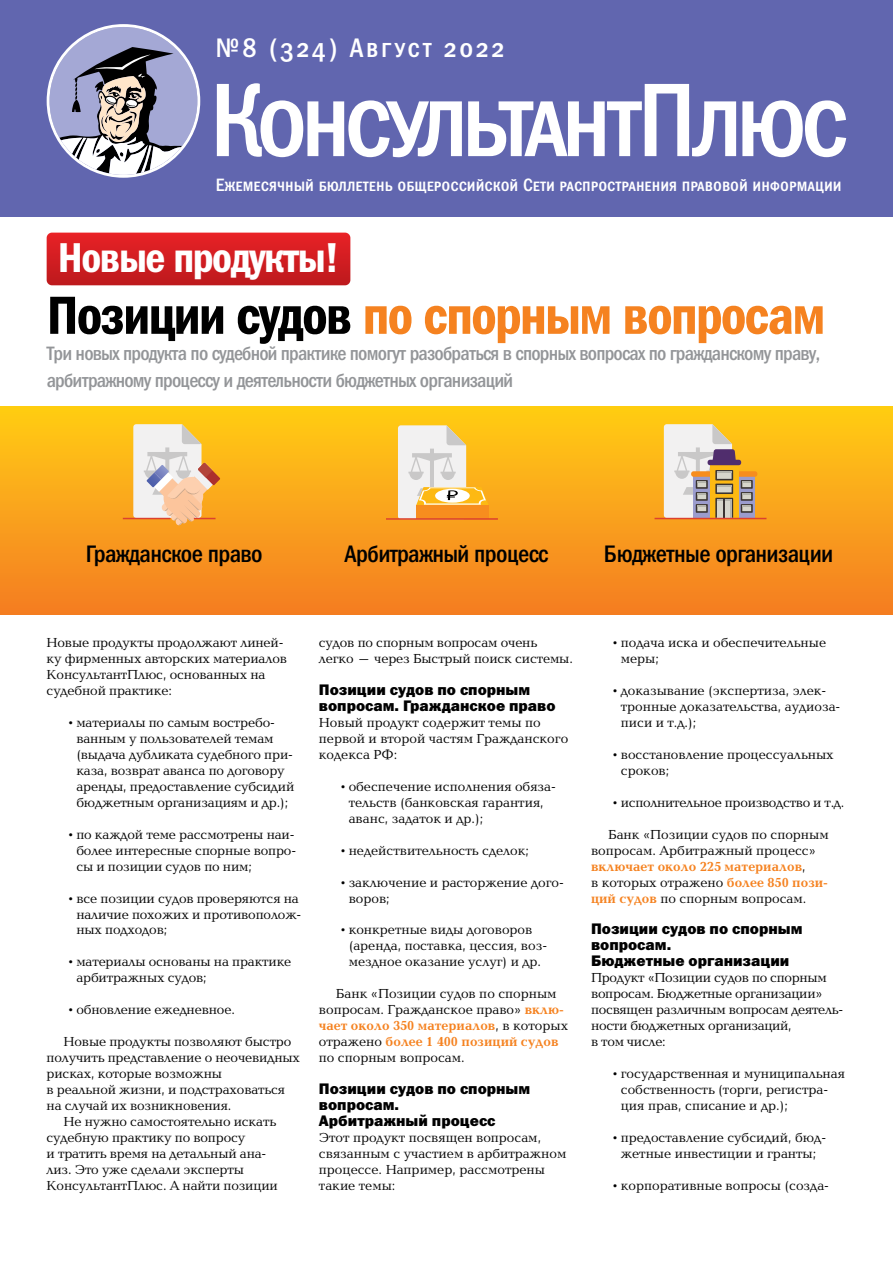
<style>
.page{position:relative;width:893px;height:1263px;background:#fff}
.page>*{position:absolute;margin:0;border:0;box-sizing:border-box;transform-origin:0 0}
.t1{font:54px "Franklin Gothic Demi Cond C";letter-spacing:-.035em;color:#f58220}
.t2{font:42px "Franklin Gothic Demi Cond C";letter-spacing:-.035em;color:#fff}
.t3{font:27px "Franklin Gothic Medi Cond SCC";letter-spacing:.1em;color:#fff}
.t4{font:24px "Franklin Gothic Medi Cond C";letter-spacing:-.025em;color:#000}
.t5{font:19.5px/26.5px "Franklin Gothic Medi Cond C";letter-spacing:-.04em;color:#939598}
.t6{font:18px "Franklin Gothic Medi Cond SCC";color:#fff}
.t7{font:15.3px/15.9px "Franklin Gothic Heavy C";color:#000}
.t8{font:13.5px/15.9px "Baltica C";letter-spacing:-.01em;color:#000}
.s1{color:#000}
.s2{font-weight:700;color:#f58220}
</style>
<div class="page">
<div style="left:0;top:407px;width:893px;height:207px;background:linear-gradient(to bottom,#ffcd14,#f47c23)"></div>
<div style="left:0;top:0;width:893px;height:217px;background:#6166af"></div>
<svg style="left:47px;top:233px;width:303px;height:52px;background:#d21d21"></svg>
<svg style="left:398px;top:425px;width:91px;height:93px"></svg>
<hr style="left:416px;top:505px;width:73px;height:1px;background:#f78d1e">
<div style="left:693px;top:476px;width:62px;height:42px;background:#9b9ccd"></div>
<div style="left:691px;top:471px;width:66px;height:6px;background:#f78d1e;border-radius:2px"></div>
<svg style="left:664px;top:424px;width:89px;height:94px"></svg>
<hr style="left:655px;top:518px;width:111px;height:1px;background:#dc412e">
<hr style="left:123px;top:518px;width:47px;height:1px;background:#dc412e">
<svg style="left:133px;top:424px;width:87px;height:101px"></svg>
<hr style="left:386px;top:518px;width:112px;height:2px;background:#dc412e">
<svg style="left:217px;top:83px;width:245px;height:74px"></svg>
<svg style="left:468px;top:84px;width:268px;height:72px"></svg>
<svg style="left:742px;top:100px;width:104px;height:57px"></svg>
<svg style="left:47px;top:24px;width:153px;height:154px"></svg>
<h3 class="t3" style="left:216px;top:33px;width:290px">№8 (324) Август 2022</h3>
<h3 class="t6" style="left:216px;top:175px;width:627px">Ежемесячный бюллетень общероссийской Сети распространения правовой информации</h3>
<h2 class="t2" style="left:58px;top:234px;width:283px">Новые продукты!</h2>
<h1 class="t1" style="left:47px;top:285px;width:780px"><span class="s1">Позиции судов</span> по спорным вопросам</h1>
<h3 class="t5" style="left:47px;top:340px;width:775px">Три новых продукта по судебной практике помогут разобраться в спорных вопросах по гражданскому праву, арбитражному процессу и деятельности бюджетных организаций</h3>
<h3 class="t4" style="left:86px;top:541px;width:178px">Гражданское право</h3>
<h3 class="t4" style="left:345px;top:541px;width:205px">Арбитражный процесс</h3>
<h3 class="t4" style="left:604px;top:541px;width:231px">Бюджетные организации</h3>
<p class="t8" style="left:47px;top:636px;width:242px">Новые продукты продолжают линей&shy;ку фирменных авторских материалов<br>КонсультантПлюс, основанных на судебной практике:</p>
<p class="t8" style="left:76px;top:715px;width:219px;text-indent:-11px">•материалы по самым востребо&shy;ванным у пользователей темам (выдача дубликата судебного при&shy;каза, возврат аванса по договору аренды, предоставление субсидий бюджетным организациям и др.);</p>
<p class="t8" style="left:76px;top:827px;width:221px;text-align:justify;text-indent:-11px">•по каждой теме рассмотрены наи&shy;более интересные спорные вопро&shy;сы и позиции судов по ним;</p>
<p class="t8" style="left:76px;top:891px;width:226px;text-indent:-11px">•все позиции судов проверяются на наличие похожих и противополож&shy;ных подходов;</p>
<p class="t8" style="left:76px;top:954px;width:217px;text-indent:-11px">•материалы основаны на практике арбитражных судов;</p>
<p class="t8" style="left:66px;top:1002px;width:171px">•обновление ежедневное.</p>
<p class="t8" style="left:64px;top:1034px;width:229px">Новые продукты позволяют быстро</p>
<p class="t8" style="left:47px;top:1050px;width:255px">получить представление о неочевидных</p>
<p class="t8" style="left:47px;top:1066px;width:177px">рисках, которые возможны</p>
<p class="t8" style="left:47px;top:1082px;width:240px">в реальной жизни, и подстраховаться</p>
<p class="t8" style="left:47px;top:1098px;width:186px">на случай их возникновения.</p>
<p class="t8" style="left:64px;top:1114px;width:214px">Не нужно самостоятельно искать</p>
<p class="t8" style="left:47px;top:1130px;width:200px">судебную практику по вопросу</p>
<p class="t8" style="left:47px;top:1146px;width:221px">и тратить время на детальный ана-</p>
<p class="t8" style="left:47px;top:1162px;width:199px">лиз. Это уже сделали эксперты</p>
<p class="t8" style="left:47px;top:1178px;width:233px">КонсультантПлюс. А найти позиции</p>
<p class="t8" style="left:319px;top:635px;width:255px">судов по спорным вопросам очень легко – через Быстрый поиск системы.</p>
<p class="t7" style="left:319px;top:682px;width:238px">Позиции судов по спорным вопросам. Гражданское право</p>
<p class="t8" style="left:319px;top:715px;width:251px">Новый продукт содержит темы по первой и второй частям Гражданского кодекса РФ:</p>
<p class="t8" style="left:349px;top:779px;width:209px;text-indent:-11px">•обеспечение исполнения обяза&shy;тельств (банковская гарантия, аванс, задаток и др.);</p>
<p class="t8" style="left:338px;top:843px;width:193px">•недействительность сделок;</p>
<p class="t8" style="left:349px;top:875px;width:217px;text-indent:-11px">•заключение и расторжение дого&shy;воров;</p>
<p class="t8" style="left:349px;top:923px;width:200px;text-indent:-11px">•конкретные виды договоров (аренда, поставка, цессия, воз&shy;мездное оказание услуг) и др.</p>
<p class="t8" style="left:319px;top:986px;width:251px;text-indent:17px">Банк «Позиции судов по спорным вопросам. Гражданское право» <span class="s2">вклю&shy;чает около 350 материалов</span>, в которых отражено <span class="s2">более 1 400 позиций судов </span>по спорным вопросам.</p>
<p class="t7" style="left:319px;top:1080px;width:213px">Позиции судов по спорным вопросам.<br>Арбитражный процесс</p>
<p class="t8" style="left:319px;top:1130px;width:249px">Этот продукт посвящен вопросам, связанным с участием в арбитражном процессе. Например, рассмотрены такие темы:</p>
<p class="t8" style="left:621px;top:636px;width:207px;text-indent:-11px">•подача иска и обеспечительные меры;</p>
<p class="t8" style="left:621px;top:683px;width:221px;text-indent:-11px">•доказывание (экспертиза, элек&shy;тронные доказательства, аудиоза&shy;писи и т.д.);</p>
<p class="t8" style="left:621px;top:747px;width:214px;text-indent:-11px">•восстановление процессуальных сроков;</p>
<p class="t8" style="left:610px;top:795px;width:236px">•исполнительное производство и т.д.</p>
<p class="t8" style="left:591px;top:827px;width:239px;text-indent:17px">Банк «Позиции судов по спорным вопросам. Арбитражный процесс» <span class="s2">включает около 225 материалов</span>,<br>в которых отражено <span class="s2">более 850 пози&shy;ций судов</span> по спорным вопросам.</p>
<p class="t7" style="left:591px;top:921px;width:213px">Позиции судов по спорным вопросам.<br>Бюджетные организации</p>
<p class="t8" style="left:591px;top:970px;width:254px">Продукт «Позиции судов по спорным вопросам. Бюджетные организации» посвящен различным вопросам деятель&shy;ности бюджетных организаций,<br>в том числе:</p>
<p class="t8" style="left:621px;top:1066px;width:226px;text-indent:-11px">•государственная и муниципальная собственность (торги, регистра&shy;ция прав, списание и др.);</p>
<p class="t8" style="left:610px;top:1130px;width:217px;text-align:center">•предоставление субсидий, бюд&shy;жетные инвестиции и гранты;</p>
<p class="t8" style="left:610px;top:1178px;width:220px">•корпоративные вопросы (созда-</p>
</div>
